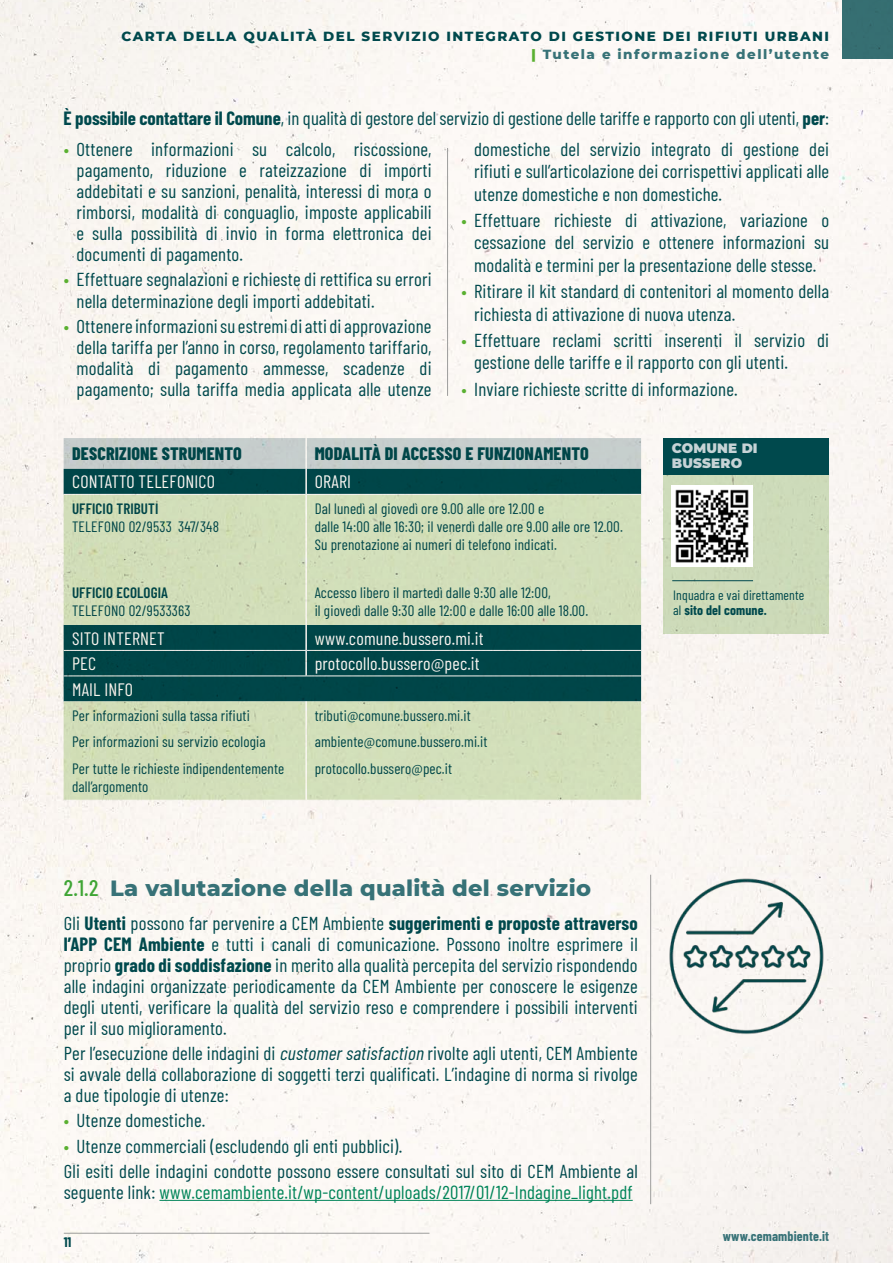
<style>
.page{position:relative;width:893px;height:1263px;background:#fbf7f3}
.page>*{position:absolute;margin:0;border:0;box-sizing:border-box;transform-origin:0 0}
.t1{font:800 22.5px "Montserrat";letter-spacing:.01em;color:#377277}
.t2{font:18.75px/21px "Barlow Condensed";letter-spacing:.01em;color:#00494d;text-align:justify}
.t3{font:18.75px "Barlow Condensed";letter-spacing:.01em;color:#008458}
.t4{font:18px "Barlow Condensed";letter-spacing:.01em;color:#fff}
.t5{font:800 18px "Barlow Condensed";letter-spacing:.01em;color:#00494d}
.t6{font:15px/26.5px "Barlow Condensed";letter-spacing:.01em;color:#00494d}
.t7{font:600 15px "Barlow Condensed";letter-spacing:.01em;color:#00494d}
.t8{font:800 13.5px/18px "Montserrat";letter-spacing:.11em;color:#00494d;text-align:right}
.t9{font:13.5px/15px "Barlow Condensed";letter-spacing:.01em;color:#00494d}
.t10{font:700 13.5px "Barlow Condensed";letter-spacing:.01em;color:#377277}
.t11{font:900 13.5px/15px "Montserrat";letter-spacing:.01em;color:#c7d3d6}
.t12{font:700 13.5px "Barlow Condensed";color:#00494d}
.s1{font-weight:900;color:#5ab031}
.s2{color:#377277}
.s3{font-weight:700}
.s4{font-size:18px;color:#5ab031}
.s5{font-family:"Barlow Condensed";font-weight:500;color:#3fa535}
.s6{font-style:italic}
.s7{color:#00494d}
</style>
<div class="page">
<div style="left:842px;top:0;width:51px;height:59px;background:#377277"></div>
<hr style="left:64px;top:1233px;width:365px;height:1px;background:#9d9d9c">
<div style="left:664px;top:438px;width:165px;height:195px;background:#cddbb9"></div>
<img style="left:672px;top:485px;width:81px;height:81px">
<hr style="left:672px;top:580px;width:81px;height:1px;background:#00494d">
<div style="left:663px;top:438px;width:165px;height:36px;background:#00494d"></div>
<div style="left:64px;top:438px;width:577px;height:31px;background:#c6cdcc"></div>
<div style="left:64px;top:469px;width:577px;height:25px;background:#004649"></div>
<svg style="left:64px;top:495px;width:577px;height:305px;background:#9eb89d"></svg>
<hr style="left:305px;top:438px;width:2px;height:31px;background:#fff">
<hr style="left:64px;top:494px;width:241px;height:1px;background:#fff">
<hr style="left:307px;top:494px;width:334px;height:1px;background:#fff">
<hr style="left:64px;top:675px;width:242px;height:1px;background:#fff">
<hr style="left:306px;top:675px;width:335px;height:1px;background:#fff">
<hr style="left:64px;top:800px;width:242px;height:1px;background:#fff">
<hr style="left:306px;top:800px;width:335px;height:1px;background:#fff">
<hr style="left:305px;top:469px;width:2px;height:25px;background:#fff">
<hr style="left:305px;top:494px;width:2px;height:131px;background:#fff">
<hr style="left:305px;top:625px;width:2px;height:25px;background:#fff">
<hr style="left:305px;top:651px;width:2px;height:24px;background:#fff">
<hr style="left:305px;top:701px;width:2px;height:99px;background:#fff">
<hr style="left:64px;top:650px;width:242px;height:1px;background:#fff">
<hr style="left:306px;top:650px;width:335px;height:1px;background:#fff">
<hr style="left:159px;top:1200px;width:474px;height:1px;background:#008458">
<img style="left:664px;top:873px;width:165px;height:165px">
<hr style="left:650px;top:875px;width:1px;height:329px;background:#9d9d9c">
<hr style="left:447px;top:148px;width:1px;height:248px;background:#9d9d9c">
<p class="t8" style="left:121px;top:27px;width:709px">CARTA DELLA QUALITÀ DEL SERVIZIO INTEGRATO DI GESTIONE DEI RIFIUTI URBANI <span class="s1">|</span> <span class="s2">Tutela e informazione dell’utente</span></p>
<p class="t2" style="left:64px;top:106px;width:767px"><span class="s3">È possibile contattare il Comune</span>, in qualità di gestore del servizio di gestione delle tariffe e rapporto con gli utenti, <span class="s3">per</span>:</p>
<p class="t2" style="left:77px;top:137px;width:357px;text-indent:-13px"><span class="s4">•</span> Ottenere informazioni su calcolo, riscossione, pagamento, riduzione e rateizzazione di importi addebitati e su sanzioni, penalità, interessi di mora o rimborsi, modalità di conguaglio, imposte applicabili e sulla possibilità di invio in forma elettronica dei documenti di pagamento.</p>
<p class="t2" style="left:77px;top:268px;width:357px;text-indent:-13px"><span class="s4">•</span> Effettuare segnalazioni e richieste di rettifica su errori nella determinazione degli importi addebitati.</p>
<p class="t2" style="left:77px;top:314px;width:357px;text-indent:-13px"><span class="s4">•</span> Ottenere informazioni su estremi di atti di approvazione della tariffa per l’anno in corso, regolamento tariffario, modalità di pagamento ammesse, scadenze di pagamento; sulla tariffa media applicata alle utenze</p>
<p class="t2" style="left:474px;top:137px;width:357px;line-height:22.4px">domestiche del servizio integrato di gestione dei rifiuti e sull’articolazione dei corrispettivi applicati alle utenze domestiche e non domestiche.</p>
<p class="t2" style="left:474px;top:208px;width:357px;line-height:22.4px;text-indent:-13px"><span class="s4">•</span> Effettuare richieste di attivazione, variazione o cessazione del servizio e ottenere informazioni su modalità e termini per la presentazione delle stesse.</p>
<p class="t2" style="left:474px;top:279px;width:357px;line-height:22.4px;text-indent:-13px"><span class="s4">•</span> Ritirare il kit standard di contenitori al momento della richiesta di attivazione di nuova utenza.</p>
<p class="t2" style="left:474px;top:328px;width:357px;line-height:22.4px;text-indent:-13px"><span class="s4">•</span> Effettuare reclami scritti inserenti il servizio di gestione delle tariffe e il rapporto con gli utenti.</p>
<p class="t2" style="left:461px;top:377px;width:278px"><span class="s4">•</span> Inviare richieste scritte di informazione.</p>
<p class="t5" style="left:72px;top:441px;width:171px">DESCRIZIONE STRUMENTO</p>
<p class="t5" style="left:315px;top:441px;width:275px">MODALITÀ DI ACCESSO E FUNZIONAMENTO</p>
<p class="t4" style="left:72px;top:469px;width:144px">CONTATTO TELEFONICO</p>
<p class="t4" style="left:315px;top:469px;width:38px">ORARI</p>
<p class="t7" style="left:72px;top:497px;width:88px">UFFICIO TRIBUTI</p>
<p class="t6" style="left:72px;top:512px;width:148px">TELEFONO 02/9533 347/348</p>
<p class="t6" style="left:315px;top:498px;width:310px;line-height:18px">Dal lunedì al giovedì ore 9.00 alle ore 12.00 e<br>dalle 14:00 alle 16:30; il venerdì dalle ore 9.00 alle ore 12.00.<br>Su prenotazione ai numeri di telefono indicati.</p>
<p class="t6" style="left:315px;top:583px;width:275px;line-height:18px">Accesso libero il martedì dalle 9:30 alle 12:00,<br>il giovedì dalle 9:30 alle 12:00 e dalle 16:00 alle 18.00.</p>
<p class="t7" style="left:72px;top:582px;width:98px">UFFICIO ECOLOGIA</p>
<p class="t6" style="left:72px;top:597px;width:120px">TELEFONO 02/9533363</p>
<p class="t4" style="left:72px;top:625px;width:94px">SITO INTERNET</p>
<p class="t4" style="left:315px;top:625px;width:170px">www.comune.bussero.mi.it</p>
<p class="t4" style="left:72px;top:651px;width:26px">PEC</p>
<p class="t4" style="left:315px;top:651px;width:166px">protocollo.bussero@pec.it</p>
<p class="t4" style="left:72px;top:676px;width:63px">MAIL INFO</p>
<p class="t6" style="left:72px;top:701px;width:214px">Per informazioni sulla tassa rifiuti<br>Per informazioni su servizio ecologia<br>Per tutte le richieste indipendentemente</p>
<p class="t6" style="left:72px;top:772px;width:78px">dall’argomento</p>
<p class="t6" style="left:315px;top:701px;width:174px">tributi@comune.bussero.mi.it ambiente@comune.bussero.mi.it protocollo.bussero@pec.it</p>
<p class="t1" style="left:64px;top:872px;width:529px"><span class="s5">2.1.2</span> La valutazione della qualità del servizio</p>
<p class="t2" style="left:64px;top:911px;width:576px">Gli <span class="s3">Utenti</span> possono far pervenire a CEM Ambiente <span class="s3">suggerimenti e proposte attraverso l’APP CEM Ambiente</span> e tutti i canali di comunicazione. Possono inoltre esprimere il proprio <span class="s3">grado di soddisfazione</span> in merito alla qualità percepita del servizio rispondendo alle indagini organizzate periodicamente da CEM Ambiente per conoscere le esigenze degli utenti, verificare la qualità del servizio reso e comprendere i possibili interventi per il suo miglioramento.</p>
<p class="t2" style="left:64px;top:1041px;width:576px">Per l’esecuzione delle indagini di <span class="s6">customersatisfaction</span> rivolte agli utenti, CEM Ambiente si avvale della collaborazione di soggetti terzi qualificati. L’indagine di norma si rivolge a due tipologie di utenze:</p>
<p class="t2" style="left:64px;top:1109px;width:143px"><span class="s4">•</span> Utenze domestiche.</p>
<p class="t2" style="left:64px;top:1132px;width:576px;line-height:25.2px"><span class="s4">•</span> Utenze commerciali (escludendo gli enti pubblici).<br>Gli esiti delle indagini condotte possono essere consultati sul sito di CEM Ambiente al</p>
<p class="t3" style="left:64px;top:1179px;width:570px"><span class="s7">seguente link:</span> www.cemambiente.it/wp-content/uploads/2017/01/12-Indagine_light.pdf</p>
<p class="t12" style="left:64px;top:1232px;width:9px">11</p>
<p class="t11" style="left:672px;top:440px;width:87px">COMUNE DI<br>BUSSERO</p>
<p class="t9" style="left:673px;top:587px;width:133px">Inquadra e vai direttamente al <span class="s3">sito del comune.</span></p>
<p class="t10" style="left:723px;top:1226px;width:108px">www.cemambiente.it</p>
</div>
